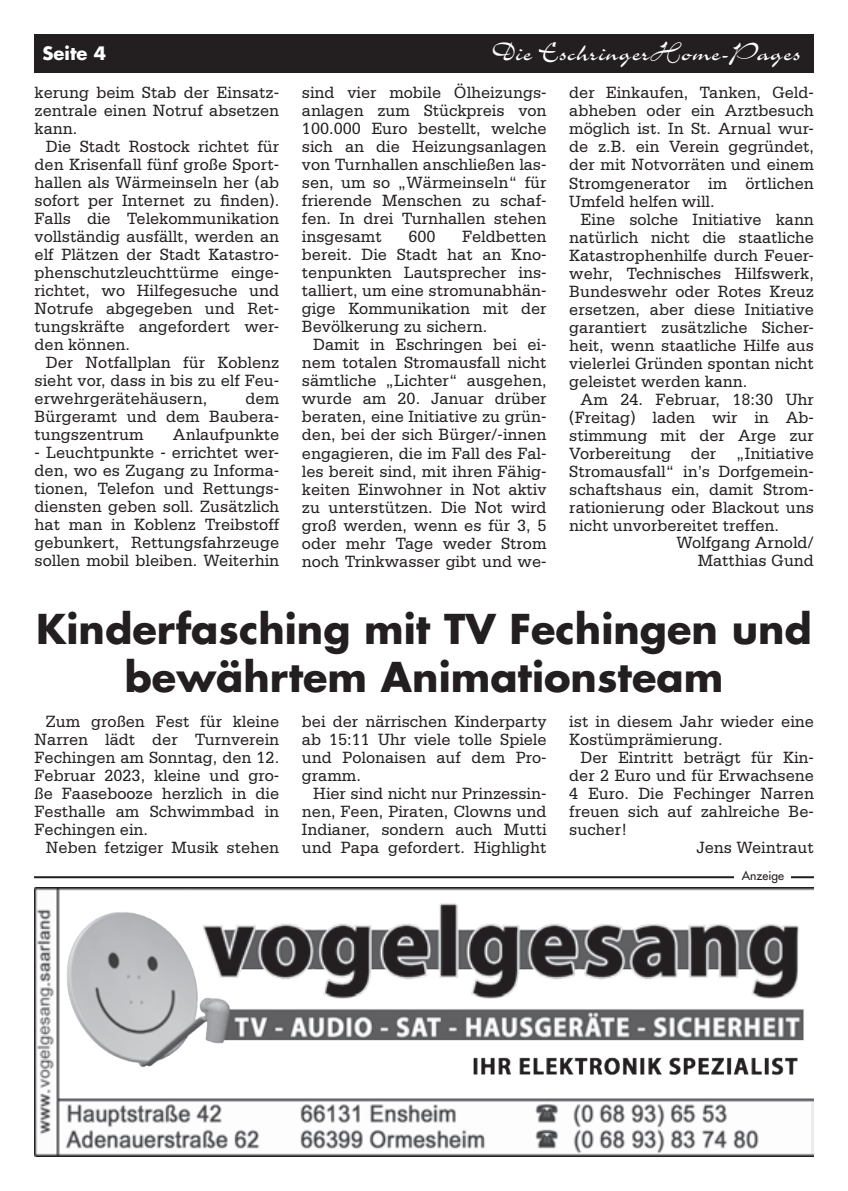
<style>
.page{position:relative;width:848px;height:1191px;background:#fff}
.page>*{position:absolute;margin:0;border:0;box-sizing:border-box;transform-origin:0 0}
.Uberschrift{font:700 40px/48px "Futura LT";color:#231f20;text-align:center}
.t1{font:29px "Charme LT";color:#fff}
.t2{font:700 18px "Futura LT";color:#fff}
.Grundtext{font:17.2px/18px "Serifa LT";color:#231f20;text-align:justify;scale:.95 1}
.t3{font:12px "Futura LT";color:#231f20}
</style>
<div class="page">
<div style="left:34px;top:34px;width:780px;height:38px;background:#231f20"></div>
<hr style="left:34px;top:876px;width:780px;height:2px;background:#231f20">
<img style="left:34px;top:887px;width:780px;height:270px">
<img style="left:62px;top:902px;width:743px;height:179px">
<div style="left:734px;top:870px;width:57px;height:14px;background:#fff"></div>
<p class="t2" style="left:43px;top:42px;width:65px">Seite 4</p>
<p class="t1" style="left:492px;top:38px;width:310px">Die EschringerHome-Pages</p>
<p class="Grundtext" style="left:35px;top:84px;width:259px">kerung beim Stab der Einsatz&shy;zentrale einen Notruf absetzen kann.</p>
<p class="Grundtext" style="left:35px;top:138px;width:259px;text-indent:11px">Die Stadt Rostock richtet für den Krisenfall fünf große Sport&shy;hallen als Wärmeinseln her (ab sofort per Internet zu finden).<br>Falls die Telekommunikation vollständig ausfällt, werden an elf Plätzen der Stadt Katastro&shy;phenschutzleuchttürme einge&shy;richtet, wo Hilfegesuche und Notrufe abgegeben und Ret&shy;tungskräfte angefordert wer&shy;den können.</p>
<p class="Grundtext" style="left:35px;top:354px;width:259px;text-indent:11px">Der Notfallplan für Koblenz sieht vor, dass in bis zu elf Feu&shy;erwehrgerätehäusern,</p>
<p class="Grundtext" style="left:35px;top:390px;width:259px;text-indent:211px">dem Bürgeramt und dem Baubera&shy;tungszentrum</p>
<p class="Grundtext" style="left:173px;top:426px;width:113px">Anlaufpunkte</p>
<p class="Grundtext" style="left:35px;top:444px;width:259px">- Leuchtpunkte - errichtet wer&shy;den, wo es Zugang zu Informa&shy;tionen, Telefon und Rettungs&shy;diensten geben soll. Zusätzlich hat man in Koblenz Treibstoff gebunkert, Rettungsfahrzeuge sollen mobil bleiben. Weiterhin</p>
<p class="Grundtext" style="left:302px;top:84px;width:259px">sind vier mobile Ölheizungs&shy;anlagen zum Stückpreis von 100.000 Euro bestellt, welche sich an die Heizungsanlagen von Turnhallen anschließen las&shy;sen, um so „Wärmeinseln“ für frierende Menschen zu schaf&shy;fen. In drei Turnhallen stehen insgesamt</p>
<p class="Grundtext" style="left:408px;top:228px;width:30px">600</p>
<p class="Grundtext" style="left:302px;top:228px;width:259px;text-indent:160px">Feldbetten bereit. Die Stadt hat an Kno&shy;tenpunkten Lautsprecher ins&shy;talliert, um eine stromunabhän&shy;gige Kommunikation mit der Bevölkerung zu sichern.</p>
<p class="Grundtext" style="left:302px;top:336px;width:259px;text-indent:11px">Damit in Eschringen bei ei&shy;nem totalen Stromausfall nicht sämtliche „Lichter“ ausgehen, wurde am 20. Januar drüber beraten, eine Initiative zu grün&shy;den, bei der sich Bürger/-innen engagieren, die im Fall des Fal&shy;les bereit sind, mit ihren Fähig&shy;keiten Einwohner in Not aktiv zu unterstützen. Die Not wird groß werden, wenn es für 3, 5 oder mehr Tage weder Strom noch Trinkwasser gibt und we-</p>
<p class="Grundtext" style="left:569px;top:84px;width:259px">der Einkaufen, Tanken, Geld&shy;abheben oder ein Arztbesuch möglich ist. In St. Arnual wur&shy;de z.B. ein Verein gegründet, der mit Notvorräten und einem Stromgenerator im örtlichen Umfeld helfen will.</p>
<p class="Grundtext" style="left:569px;top:210px;width:259px;text-indent:11px">Eine solche Initiative kann natürlich nicht die staatliche Katastrophenhilfe durch Feuer&shy;wehr, Technisches Hilfswerk, Bundeswehr oder Rotes Kreuz ersetzen, aber diese Initiative garantiert zusätzliche Sicher&shy;heit, wenn staatliche Hilfe aus vielerlei Gründen spontan nicht geleistet werden kann.</p>
<p class="Grundtext" style="left:569px;top:390px;width:259px;text-indent:11px">Am 24. Februar, 18:30 Uhr (Freitag) laden wir in Ab&shy;stimmung mit der Arge zur Vorbereitung der „Initiative Stromausfall“ in’s Dorfgemein&shy;schaftshaus ein, damit Strom&shy;rationierung oder Blackout uns nicht unvorbereitet treffen.</p>
<p class="Grundtext" style="left:676px;top:534px;width:146px">Wolfgang Arnold/</p>
<p class="Grundtext" style="left:697px;top:552px;width:124px">Matthias Gund</p>
<p class="Uberschrift" style="left:36px;top:604px;width:777px">Kinderfasching mit TV Fechingen und bewährtem Animationsteam</p>
<p class="Grundtext" style="left:35px;top:712px;width:259px;text-indent:11px">Zum großen Fest für kleine Narren lädt der Turnverein Fechingen am Sonntag, den 12.<br>Februar 2023, kleine und gro&shy;ße Faasebooze herzlich in die Festhalle am Schwimmbad in Fechingen ein.</p>
<p class="Grundtext" style="left:46px;top:838px;width:247px">Neben fetziger Musik stehen</p>
<p class="Grundtext" style="left:302px;top:712px;width:259px">bei der närrischen Kinderparty ab 15:11 Uhr viele tolle Spiele und Polonaisen auf dem Pro&shy;gramm.</p>
<p class="Grundtext" style="left:302px;top:784px;width:259px;text-indent:11px">Hier sind nicht nur Prinzessin&shy;nen, Feen, Piraten, Clowns und Indianer, sondern auch Mutti und Papa gefordert. Highlight</p>
<p class="Grundtext" style="left:569px;top:712px;width:259px">ist in diesem Jahr wieder eine<br>Kostümprämierung.</p>
<p class="Grundtext" style="left:569px;top:748px;width:259px;text-indent:11px">Der Eintritt beträgt für Kin&shy;der 2 Euro und für Erwachsene 4 Euro. Die Fechinger Narren freuen sich auf zahlreiche Be&shy;sucher!</p>
<p class="Grundtext" style="left:696px;top:838px;width:125px">Jens Weintraut</p>
<p class="t3" style="left:741px;top:867px;width:44px">Anzeige</p>
</div>
